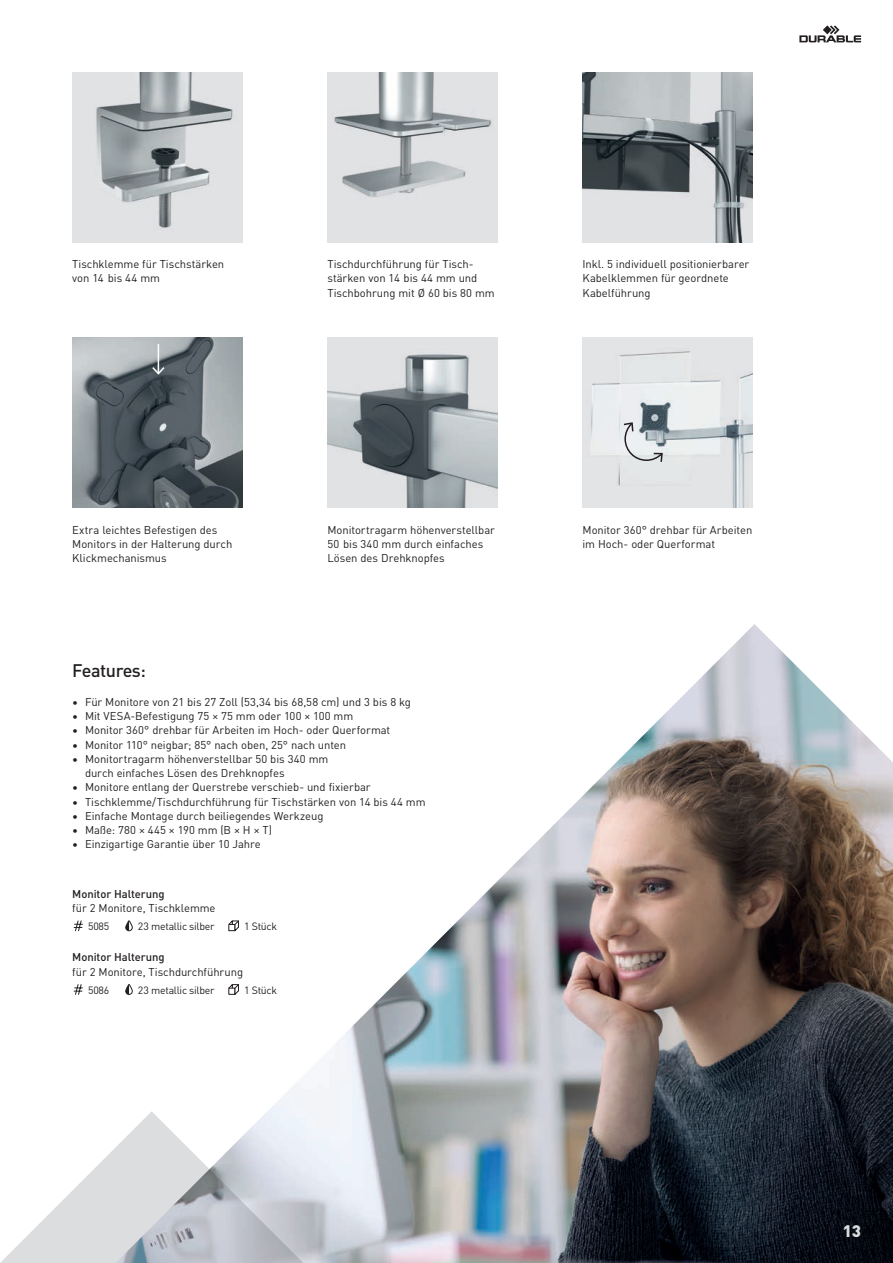
<style>
.page{position:relative;width:893px;height:1263px;background:#fff}
.page>*{position:absolute;margin:0;border:0;box-sizing:border-box;transform-origin:0 0}
.t1{font:500 18px "DIN Pro";letter-spacing:-.025em;color:#231f20}
.t2{font:900 16.5px "DIN Pro";color:#dcdddf}
.t3{font:11.25px/14.2px "DIN Pro";letter-spacing:-.005em;color:#231f20}
.t4{font:500 11.25px "DIN Pro";letter-spacing:-.005em;color:#231f20}
.t5{font:10.5px "DIN Pro";letter-spacing:-.025em;color:#231f20}
</style>
<div class="page">
<svg style="left:799px;top:25px;width:62px;height:17px"></svg>
<img style="left:128px;top:624px;width:765px;height:639px">
<svg style="left:0;top:1111px;width:327px;height:152px"></svg>
<img style="left:327px;top:338px;width:170px;height:170px">
<img style="left:583px;top:72px;width:170px;height:170px">
<img style="left:583px;top:338px;width:170px;height:170px">
<img style="left:72px;top:72px;width:170px;height:170px">
<div style="left:327px;top:72px;width:170px;height:170px;background:#e1e2e4"></div>
<img style="left:334px;top:72px;width:158px;height:125px">
<img style="left:72px;top:338px;width:170px;height:170px">
<hr style="left:158px;top:344px;width:1px;height:30px;background:#fff">
<svg style="left:151px;top:365px;width:15px;height:11px"></svg>
<svg style="left:624px;top:422px;width:39px;height:40px;background:#b8bec1"></svg>
<svg style="left:74px;top:920px;width:9px;height:11px"></svg>
<svg style="left:125px;top:920px;width:8px;height:11px"></svg>
<svg style="left:228px;top:920px;width:11px;height:11px"></svg>
<svg style="left:74px;top:984px;width:9px;height:11px"></svg>
<svg style="left:125px;top:984px;width:8px;height:11px"></svg>
<svg style="left:228px;top:984px;width:11px;height:11px"></svg>
<p class="t3" style="left:72px;top:256px;width:153px">Tischklemme für Tischstärken von 14 bis 44 mm</p>
<p class="t3" style="left:327px;top:256px;width:169px">Tischdurchführung für Tisch&shy;stärken von 14 bis 44 mm und<br>Tischbohrung mit Ø 60 bis 80 mm</p>
<p class="t3" style="left:583px;top:256px;width:168px">Inkl. 5 individuell positionierbarer<br>Kabelklemmen für geordnete<br>Kabelführung</p>
<p class="t3" style="left:72px;top:522px;width:162px">Extra leichtes Befestigen des<br>Monitors in der Halterung durch<br>Klickmechanismus</p>
<p class="t3" style="left:327px;top:522px;width:169px">Monitortragarm höhenverstellbar<br>50 bis 340 mm durch einfaches<br>Lösen des Drehknopfes</p>
<h1 class="t1" style="left:72px;top:657px;width:75px">Features:</h1>
<p class="t3" style="left:72px;top:694px;width:340px">• Für Monitore von 21 bis 27 Zoll (53,34 bis 68,58 cm) und 3 bis 8 kg</p>
<p class="t3" style="left:72px;top:708px;width:283px">• Mit VESA-Befestigung 75 × 75 mm oder 100 × 100 mm</p>
<p class="t3" style="left:72px;top:722px;width:320px">• Monitor 360° drehbar für Arbeiten im Hoch- oder Querformat</p>
<p class="t3" style="left:72px;top:737px;width:275px">• Monitor 110° neigbar; 85° nach oben, 25° nach unten</p>
<p class="t3" style="left:85px;top:751px;width:245px;text-indent:-13px">• Monitortragarm höhenverstellbar 50 bis 340 mm durch einfaches Lösen des Drehknopfes</p>
<p class="t3" style="left:72px;top:779px;width:300px">• Monitore entlang der Querstrebe verschieb- und fixierbar</p>
<p class="t3" style="left:72px;top:794px;width:355px">• Tischklemme/Tischdurchführung für Tischstärken von 14 bis 44 mm</p>
<p class="t3" style="left:72px;top:808px;width:253px">• Einfache Montage durch beiliegendes Werkzeug</p>
<p class="t3" style="left:72px;top:822px;width:201px">• Maße: 780 × 445 × 190 mm (B × H × T)</p>
<p class="t3" style="left:72px;top:836px;width:190px">• Einzigartige Garantie über 10 Jahre</p>
<p class="t4" style="left:72px;top:885px;width:94px">Monitor Halterung</p>
<p class="t3" style="left:72px;top:900px;width:145px">für 2 Monitore, Tischklemme</p>
<p class="t4" style="left:72px;top:949px;width:94px">Monitor Halterung</p>
<p class="t3" style="left:72px;top:964px;width:172px">für 2 Monitore, Tischdurchführung</p>
<p class="t5" style="left:88px;top:918px;width:23px">5085</p>
<p class="t5" style="left:138px;top:918px;width:78px">23 metallic silber</p>
<p class="t5" style="left:244px;top:918px;width:34px">1 Stück</p>
<p class="t5" style="left:88px;top:982px;width:23px">5086</p>
<p class="t5" style="left:138px;top:982px;width:78px">23 metallic silber</p>
<p class="t5" style="left:244px;top:982px;width:34px">1 Stück</p>
<p class="t3" style="left:583px;top:522px;width:171px">Monitor 360° drehbar für Arbeiten im Hoch- oder Querformat</p>
<h2 class="t2" style="left:843px;top:1218px;width:20px">13</h2>
</div>
